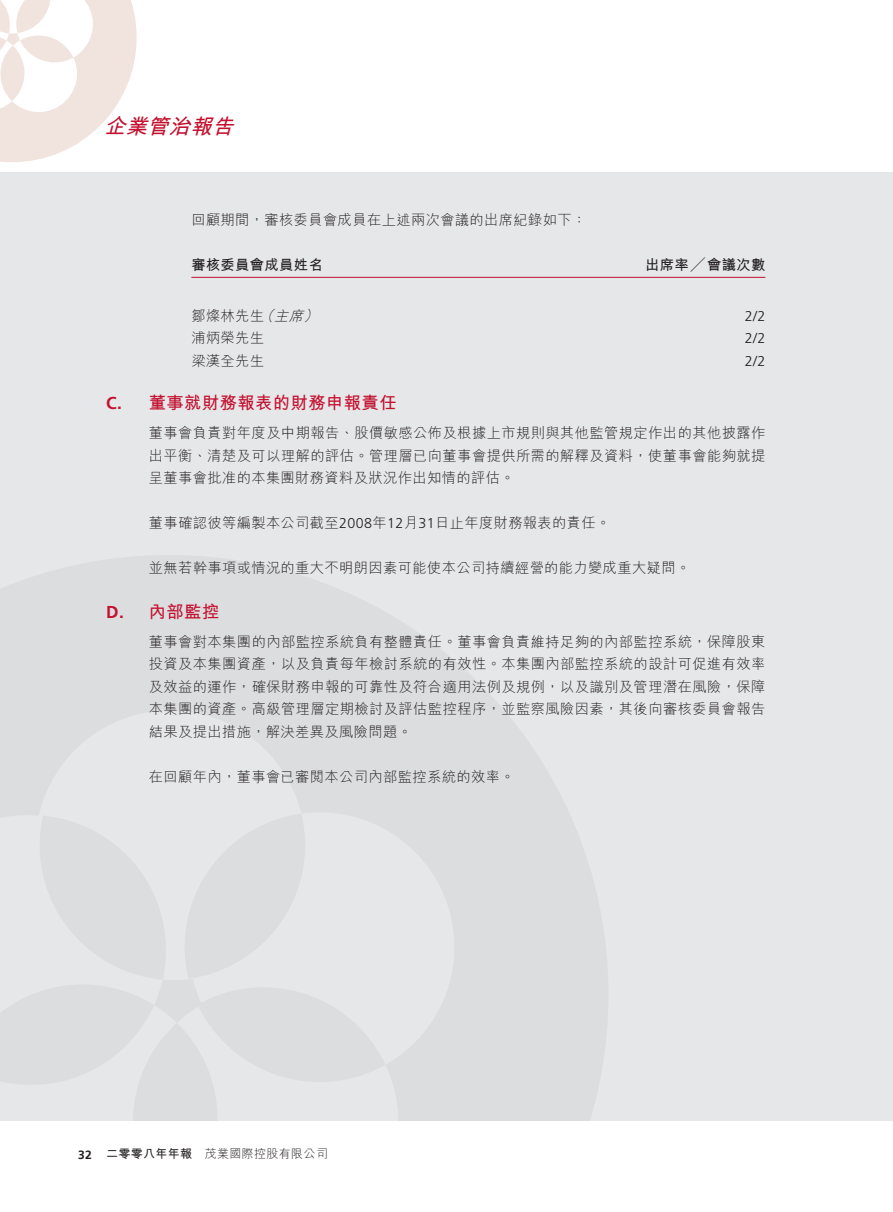
<style>
.page{position:relative;width:893px;height:1212px;background:#fff}
.page>*{position:absolute;margin:0;border:0;box-sizing:border-box;transform-origin:0 0}
.t1{font:italic 21px "M Hei HK Bold E Ten B5 H";color:#c3102f}
.t2{font:17.25px "M Hei HK Bold E Ten B5 H";letter-spacing:.03em;color:#c3102f}
.t3{font:14.25px/22.5px "M Hei HK Light E Ten B5 H";letter-spacing:.03em;color:#231f20;text-align:justify}
.t4{font:14.25px "M Hei HK Bold E Ten B5 H";letter-spacing:.03em;color:#231f20}
.t5{font:300 14.25px "Frutiger LT Std";color:#231f20}
.t6{font:12px "M Hei HK Light E Ten B5 H";letter-spacing:.03em;color:#231f20}
.s1{font-style:italic}
.s2{font-family:"Frutiger LT Std";font-weight:700}
.s3{font-family:"Frutiger LT Std";font-weight:300}
.s4{font-family:"M Hei HK Bold E Ten B5 H"}
</style>
<div class="page">
<svg style="left:0;top:0;width:137px;height:162px"></svg>
<div style="left:0;top:46px;width:24px;height:55px;background:#f1e3de;border-radius:50%"></div>
<div style="left:0;top:172px;width:893px;height:948px;background:#e6e7e9"></div>
<hr style="left:191px;top:277px;width:574px;height:1px;background:#c3102f">
<h1 class="t1" style="left:104px;top:118px;width:136px">企業管治報告</h1>
<p class="t3" style="left:191px;top:211px;width:397px">回顧期間，審核委員會成員在上述兩次會議的出席紀錄如下：</p>
<p class="t4" style="left:191px;top:260px;width:133px">審核委員會成員姓名</p>
<p class="t4" style="left:645px;top:260px;width:122px">出席率╱會議次數</p>
<p class="t3" style="left:191px;top:306px;width:132px">鄒燦林先生<span class="s1">（主席）</span></p>
<p class="t5" style="left:745px;top:307px;width:22px">2/2</p>
<p class="t3" style="left:191px;top:329px;width:74px">浦炳榮先生</p>
<p class="t5" style="left:745px;top:330px;width:22px">2/2</p>
<p class="t3" style="left:191px;top:351px;width:74px">梁漢全先生</p>
<p class="t5" style="left:745px;top:352px;width:22px">2/2</p>
<p class="t2" style="left:106px;top:396px;width:292px"><span class="s2">C.</span> 董事就財務報表的財務申報責任</p>
<p class="t3" style="left:149px;top:423px;width:618px">董事會負責對年度及中期報告、股價敏感公佈及根據上市規則與其他監管規定作出的其他披露作出平衡、清楚及可以理解的評估。管理層已向董事會提供所需的解釋及資料，使董事會能夠就提呈董事會批准的本集團財務資料及狀況作出知情的評估。</p>
<p class="t3" style="left:149px;top:513px;width:463px">董事確認彼等編製本公司截至<span class="s3">2008</span>年<span class="s3">12</span>月<span class="s3">31</span>日止年度財務報表的責任。</p>
<p class="t3" style="left:149px;top:558px;width:543px">並無若幹事項或情況的重大不明朗因素可能使本公司持續經營的能力變成重大疑問。</p>
<p class="t2" style="left:106px;top:605px;width:114px"><span class="s2">D.</span> 內部監控</p>
<p class="t3" style="left:149px;top:632px;width:618px">董事會對本集團的內部監控系統負有整體責任。董事會負責維持足夠的內部監控系統，保障股東投資及本集團資產，以及負責每年檢討系統的有效性。本集團內部監控系統的設計可促進有效率及效益的運作，確保財務申報的可靠性及符合適用法例及規例，以及識別及管理潛在風險，保障本集團的資產。高級管理層定期檢討及評估監控程序，並監察風險因素，其後向審核委員會報告結果及提出措施，解決差異及風險問題。</p>
<p class="t3" style="left:149px;top:767px;width:367px">在回顧年內，董事會已審閱本公司內部監控系統的效率。</p>
<p class="t6" style="left:78px;top:1149px;width:251px"><span class="s2">32</span> <span class="s4">二零零八年年報</span> 茂業國際控股有限公司</p>
</div>
